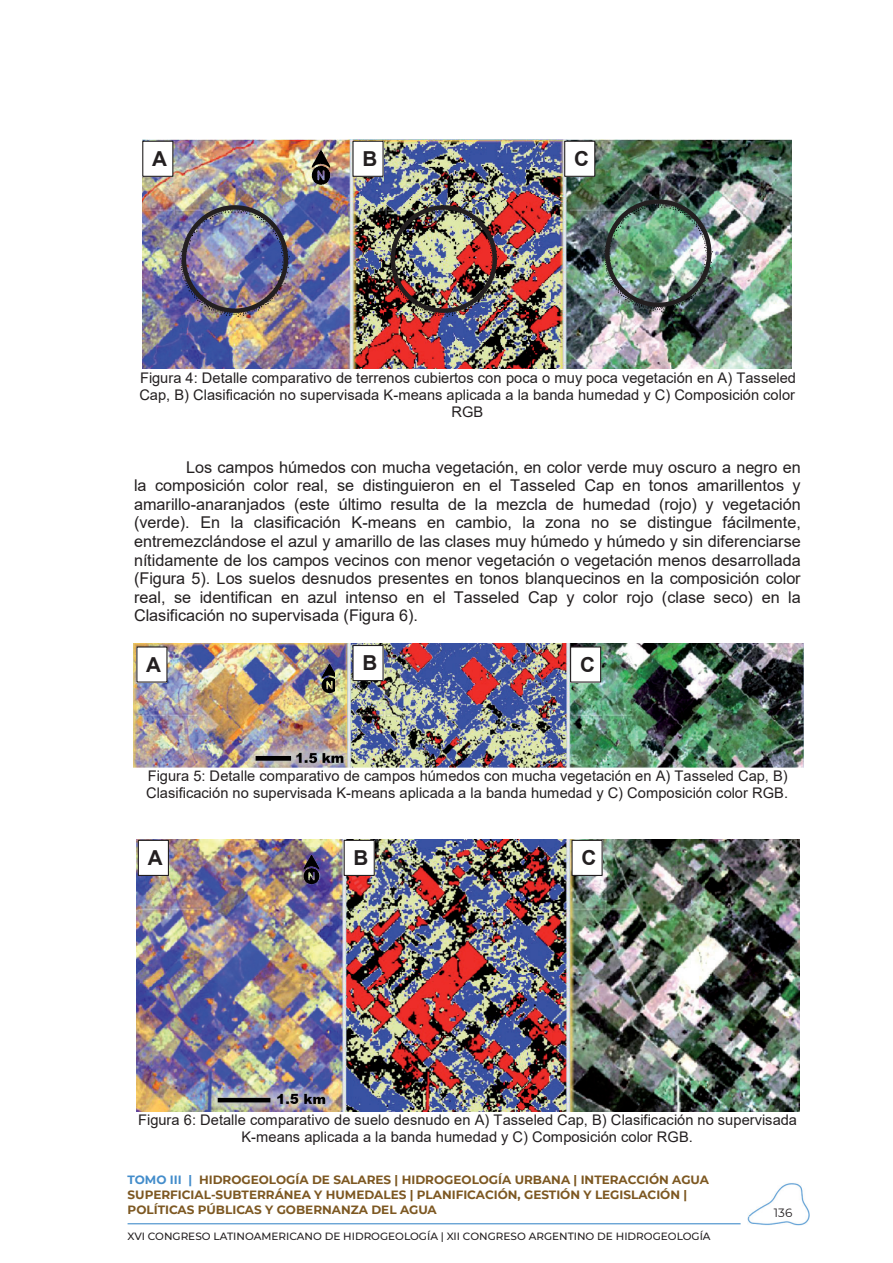
<style>
.page{position:relative;width:893px;height:1263px;background:#fff}
.page>*{position:absolute;margin:0;border:0;box-sizing:border-box;transform-origin:0 0}
.t1{font:700 20.7px "Arial";color:#231f20}
.t2{font:16.2px/18.6px "Arial";color:#231f20;text-align:justify}
.t3{font:14.7px/17px "Arial";color:#231f20;text-align:center}
.t4{font:700 12px/15px "Montserrat";color:#7d5822}
.t5{font:12px "Montserrat";color:#231f20}
.t6{font:500 10.5px "Montserrat";color:#231f20}
.s1{color:#448dcb}
</style>
<div class="page">
<img style="left:748px;top:1183px;width:61px;height:42px">
<hr style="left:128px;top:1223px;width:613px;height:1px;background:#448dcb">
<img style="left:142px;top:140px;width:650px;height:229px">
<img style="left:134px;top:643px;width:670px;height:124px">
<img style="left:136px;top:839px;width:664px;height:272px">
<img style="left:177px;top:203px;width:115px;height:117px">
<img style="left:196px;top:233px;width:77px;height:57px">
<div style="left:182px;top:205px;width:106px;height:108px;border:4px solid #231f20;border-radius:50%"></div>
<img style="left:201px;top:235px;width:68px;height:48px">
<img style="left:386px;top:203px;width:115px;height:117px">
<img style="left:405px;top:233px;width:77px;height:57px">
<div style="left:391px;top:205px;width:106px;height:108px;border:4px solid #231f20;border-radius:50%"></div>
<img style="left:410px;top:235px;width:67px;height:48px">
<img style="left:600px;top:197px;width:116px;height:117px">
<img style="left:619px;top:227px;width:78px;height:57px">
<div style="left:605px;top:199px;width:106px;height:108px;border:4px solid #231f20;border-radius:50%"></div>
<img style="left:624px;top:229px;width:68px;height:48px">
<div style="left:143px;top:141px;width:30px;height:35px;background:#fff"></div>
<div style="left:142px;top:141px;width:31px;height:36px;border:1px solid #231f20"></div>
<div style="left:353px;top:141px;width:30px;height:35px;background:#fff"></div>
<div style="left:352px;top:141px;width:32px;height:36px;border:1px solid #231f20"></div>
<div style="left:565px;top:141px;width:30px;height:35px;background:#fff"></div>
<div style="left:564px;top:141px;width:31px;height:36px;border:1px solid #231f20"></div>
<img style="left:303px;top:149px;width:28px;height:37px">
<div style="left:353px;top:645px;width:30px;height:36px;background:#fff"></div>
<div style="left:352px;top:645px;width:32px;height:36px;border:1px solid #231f20"></div>
<div style="left:571px;top:647px;width:30px;height:35px;background:#fff"></div>
<div style="left:570px;top:646px;width:31px;height:37px;border:1px solid #231f20"></div>
<div style="left:137px;top:647px;width:30px;height:35px;background:#fff"></div>
<img style="left:313px;top:663px;width:22px;height:32px">
<div style="left:138px;top:840px;width:30px;height:35px;background:#fff"></div>
<div style="left:138px;top:840px;width:31px;height:36px;border:1px solid #231f20"></div>
<div style="left:572px;top:840px;width:30px;height:35px;background:#fff"></div>
<div style="left:571px;top:840px;width:32px;height:36px;border:1px solid #231f20"></div>
<div style="left:344px;top:840px;width:30px;height:35px;background:#fff"></div>
<div style="left:344px;top:840px;width:31px;height:36px;border:1px solid #231f20"></div>
<img style="left:295px;top:854px;width:32px;height:32px">
<p class="t1" style="left:152px;top:144px;width:16px">A</p>
<p class="t1" style="left:362px;top:144px;width:16px">B</p>
<p class="t1" style="left:574px;top:144px;width:16px">C</p>
<p class="t3" style="left:139px;top:369px;width:658px">Figura 4: Detalle comparativo de terrenos cubiertos con poca o muy poca vegetación en A) Tasseled<br>Cap, B) Clasificación no supervisada K-means aplicada a la banda humedad y C) Composición color<br>RGB</p>
<p class="t2" style="left:134px;top:457px;width:668px;text-indent:52px">Los campos húmedos con mucha vegetación, en color verde muy oscuro a negro en la composición color real, se distinguieron en el Tasseled Cap en tonos amarillentos y amarillo-anaranjados (este último resulta de la mezcla de humedad (rojo) y vegetación (verde). En la clasificación K-means en cambio, la zona no se distingue fácilmente, entremezclándose el azul y amarillo de las clases muy húmedo y húmedo y sin diferenciarse nítidamente de los campos vecinos con menor vegetación o vegetación menos desarrollada (Figura 5). Los suelos desnudos presentes en tonos blanquecinos en la composición color real, se identifican en azul intenso en el Tasseled Cap y color rojo (clase seco) en la Clasificación no supervisada (Figura 6).</p>
<p class="t1" style="left:146px;top:650px;width:16px">A</p>
<p class="t1" style="left:362px;top:648px;width:16px">B</p>
<p class="t1" style="left:580px;top:650px;width:16px">C</p>
<p class="t3" style="left:146px;top:767px;width:643px;text-align:left">Figura 5: Detalle comparativo de campos húmedos con mucha vegetación en A) Tasseled Cap, B)<br>Clasificación no supervisada K-means aplicada a la banda humedad y C) Composición color RGB.</p>
<p class="t1" style="left:148px;top:843px;width:16px">A</p>
<p class="t1" style="left:354px;top:843px;width:16px">B</p>
<p class="t1" style="left:581px;top:843px;width:16px">C</p>
<p class="t3" style="left:138px;top:1112px;width:660px">Figura 6: Detalle comparativo de suelo desnudo en A) Tasseled Cap, B) Clasificación no supervisada<br>K-means aplicada a la banda humedad y C) Composición color RGB.</p>
<p class="t4" style="left:128px;top:1172px;width:583px"><span class="s1">TOMO III |</span> HIDROGEOLOGÍA DE SALARES | HIDROGEOLOGÍA URBANA | INTERACCIÓN AGUA<br>SUPERFICIAL-SUBTERRÁNEA Y HUMEDALES | PLANIFICACIÓN, GESTIÓN Y LEGISLACIÓN |<br>POLÍTICAS PÚBLICAS Y GOBERNANZA DEL AGUA</p>
<p class="t6" style="left:128px;top:1228px;width:585px">XVI CONGRESO LATINOAMERICANO DE HIDROGEOLOGÍA | XII CONGRESO ARGENTINO DE HIDROGEOLOGÍA</p>
<p class="t5" style="left:774px;top:1205px;width:20px">136</p>
</div>
